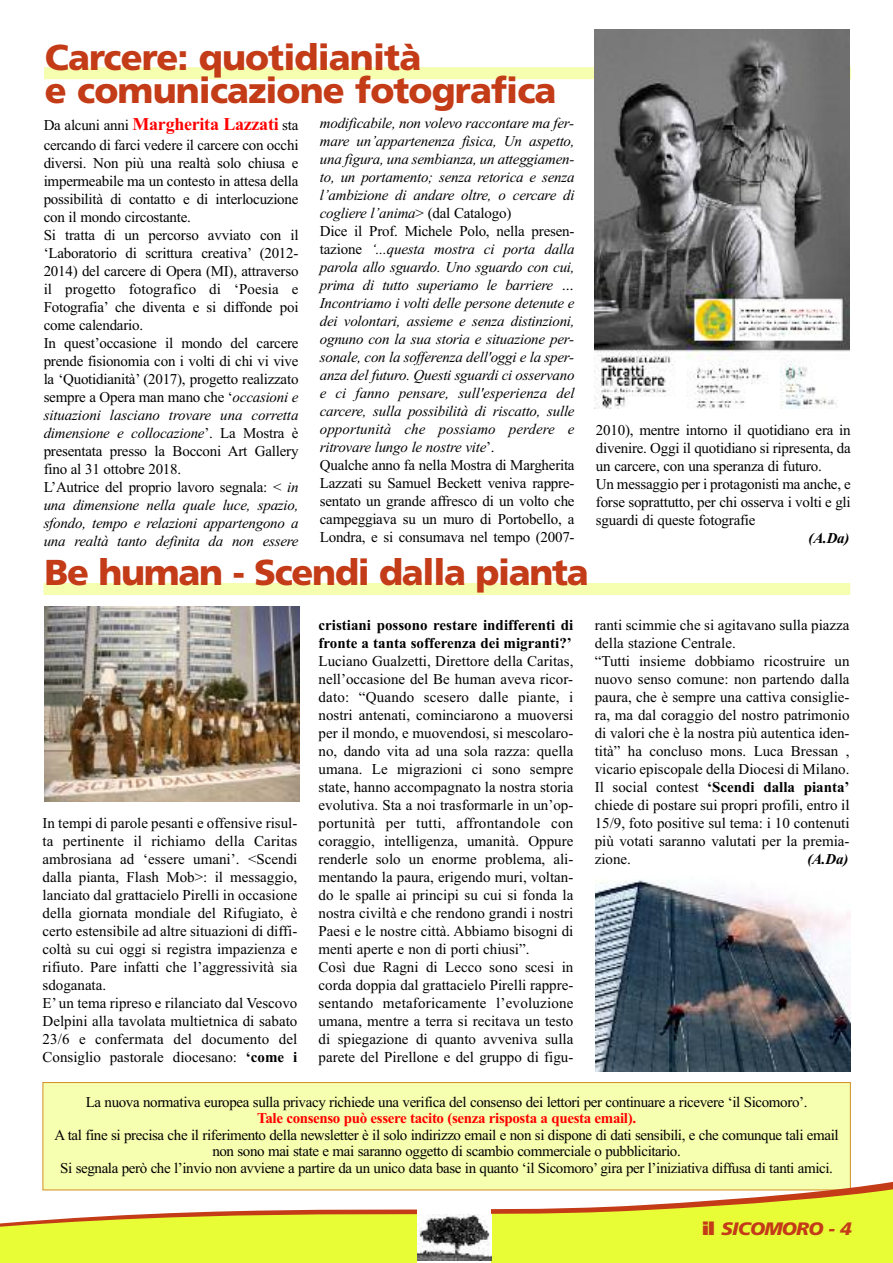
<style>
.page{position:relative;width:893px;height:1263px;background:#fff}
.page>*{position:absolute;margin:0;border:0;box-sizing:border-box;transform-origin:0 0}
.t1{font:900 36px/33px "Frutiger";letter-spacing:-.025em;color:#c33b17}
.t2{font:700 18px "Times New Roman";letter-spacing:-.015em;color:#f00}
.t3{font:italic 900 18px "Frutiger";letter-spacing:-.035em;color:#c33b17;scale:1.07 1}
.t4{font:15px/18px "Times New Roman";color:#000}
.t5{font:italic 15px/18px "Times New Roman";letter-spacing:-.015em;color:#000}
.t6{font:15px/16.5px "Times New Roman";letter-spacing:-.025em;color:#000;text-align:center}
.t7{font:700 15px/18px "Times New Roman";color:#000}
.t8{font:700 15px "Times New Roman";letter-spacing:-.025em;color:#f00}
.t9{font:italic 700 15px "Times New Roman";color:#000}
.s1{font-weight:400;font-size:15px;color:#000}
.s2{font-style:italic}
.s3{font-style:normal}
.s4{font-weight:700}
</style>
<div class="page">
<div style="left:44px;top:67px;width:807px;height:12px;background:#f6feaf"></div>
<div style="left:44px;top:583px;width:806px;height:12px;background:#f6feaf"></div>
<div style="left:43px;top:1083px;width:807px;height:106px;background:#f6feaf"></div>
<div style="left:43px;top:1082px;width:808px;height:108px;border:1px solid #d38f21"></div>
<img style="left:594px;top:29px;width:256px;height:379px">
<svg style="left:42px;top:1182px;width:851px;height:7px"></svg>
<svg style="left:0;top:1189px;width:893px;height:74px;fill:#e9fd37"></svg>
<div style="left:417px;top:1206px;width:74px;height:57px;background:#fff"></div>
<img style="left:417px;top:1214px;width:74px;height:47px">
<img style="left:44px;top:606px;width:256px;height:195px">
<img style="left:595px;top:879px;width:255px;height:192px">
<h1 class="t1" style="left:45px;top:43px;width:513px">Carcere: quotidianità<br>e comunicazione fotografica</h1>
<p class="t2" style="left:44px;top:113px;width:256px"><span class="s1">Da alcuni anni</span> Margherita Lazzati <span class="s1">sta</span></p>
<p class="t4" style="left:44px;top:135px;width:256px">cercando di farci vedere il carcere con occhi diversi. Non più una realtà solo chiusa e impermeabile ma un contesto in attesa della possibilità di contatto e di interlocuzione con il mondo circostante.<br>Si tratta di un percorso avviato con il ‘Laboratorio di scrittura creativa’ (2012- 2014) del carcere di Opera (MI), attraverso il progetto fotografico di ‘Poesia e Fotografia’ che diventa e si diffonde poi come calendario.<br>In quest’occasione il mondo del carcere prende fisionomia con i volti di chi vi vive la ‘Quotidianità’ (2017), progetto realizzato sempre a Opera man mano che ‘<span class="s2">occasioni e situazioni lasciano trovare una corretta dimensione e collocazione</span>’. La Mostra è presentata presso la Bocconi Art Gallery fino al 31 ottobre 2018.<br>L’Autrice del proprio lavoro segnala: &lt; <span class="s2">in una dimensione nella quale luce, spazio, sfondo, tempo e relazioni appartengono a una realtà tanto definita da non essere</span></p>
<p class="t5" style="left:320px;top:114px;width:256px">modificabile, non volevo raccontare ma fer&shy;mare un’appartenenza fisica, Un aspetto, una figura, una sembianza, un atteggiamen&shy;to, un portamento; senza retorica e senza l’ambizione di andare oltre, o cercare di cogliere l’anima<span class="s3">&gt; (dal Catalogo)<br>Dice il Prof. Michele Polo, nella presen&shy;tazione</span> ‘...questa mostra ci porta dalla parola allo sguardo. Uno sguardo con cui, prima di tutto superiamo le barriere … Incontriamo i volti delle persone detenute e dei volontari, assieme e senza distinzioni, ognuno con la sua storia e situazione per&shy;sonale, con la sofferenza dell'oggi e la sper&shy;anza del futuro. Questi sguardi ci osservano e ci fanno pensare, sull'esperienza del carcere, sulla possibilità di riscatto, sulle opportunità che possiamo perdere e ritrovare lungo le nostre vite<span class="s3">’.<br>Qualche anno fa nella Mostra di Margherita Lazzati su Samuel Beckett veniva rappre&shy;sentato un grande affresco di un volto che campeggiava su un muro di Portobello, a Londra, e si consumava nel tempo (2007-</span></p>
<h1 class="t1" style="left:44px;top:559px;width:546px">Be human - Scendi dalla pianta</h1>
<p class="t4" style="left:596px;top:421px;width:256px">2010), mentre intorno il quotidiano era in divenire. Oggi il quotidiano si ripresenta, da un carcere, con una speranza di futuro.<br>Un messaggio per i protagonisti ma anche, e forse soprattutto, per chi osserva i volti e gli sguardi di queste fotografie</p>
<p class="t9" style="left:809px;top:529px;width:42px">(A.Da)</p>
<p class="t4" style="left:42px;top:814px;width:256px">In tempi di parole pesanti e offensive risul&shy;ta pertinente il richiamo della Caritas ambrosiana ad ‘essere umani’. &lt;Scendi dalla pianta, Flash Mob&gt;: il messaggio, lanciato dal grattacielo Pirelli in occasione della giornata mondiale del Rifugiato, è certo estensibile ad altre situazioni di diffi&shy;coltà su cui oggi si registra impazienza e rifiuto. Pare infatti che l’aggressività sia sdoganata.<br>E’ un tema ripreso e rilanciato dal Vescovo Delpini alla tavolata multietnica di sabato 23/6 e confermata del documento del Consiglio pastorale diocesano: <span class="s4">‘come i</span></p>
<p class="t7" style="left:319px;top:616px;width:256px">cristiani possono restare indifferenti di fronte a tanta sofferenza dei migranti?’</p>
<p class="t4" style="left:319px;top:652px;width:256px">Luciano Gualzetti, Direttore della Caritas, nell’occasione del Be human aveva ricor&shy;dato: “Quando scesero dalle piante, i nostri antenati, cominciarono a muoversi per il mondo, e muovendosi, si mescolaro&shy;no, dando vita ad una sola razza: quella umana. Le migrazioni ci sono sempre state, hanno accompagnato la nostra storia evolutiva. Sta a noi trasformarle in un’op&shy;portunità per tutti, affrontandole con coraggio, intelligenza, umanità. Oppure renderle solo un enorme problema, ali&shy;mentando la paura, erigendo muri, voltan&shy;do le spalle ai principi su cui si fonda la nostra civiltà e che rendono grandi i nostri Paesi e le nostre città. Abbiamo bisogni di menti aperte e non di porti chiusi”.<br>Così due Ragni di Lecco sono scesi in corda doppia dal grattacielo Pirelli rappre&shy;sentando metaforicamente l’evoluzione umana, mentre a terra si recitava un testo di spiegazione di quanto avveniva sulla parete del Pirellone e del gruppo di figu-</p>
<p class="t4" style="left:595px;top:616px;width:256px">ranti scimmie che si agitavano sulla piazza della stazione Centrale.<br>“Tutti insieme dobbiamo ricostruire un nuovo senso comune: non partendo dalla paura, che è sempre una cattiva consiglie&shy;ra, ma dal coraggio del nostro patrimonio di valori che è la nostra più autentica iden&shy;tità” ha concluso mons. Luca Bressan , vicario episcopale della Diocesi di Milano.<br>Il social contest <span class="s4">‘Scendi dalla pianta’ </span>chiede di postare sui propri profili, entro il 15/9, foto positive sul tema: i 10 contenuti più votati saranno valutati per la premia&shy;zione.</p>
<p class="t9" style="left:807px;top:850px;width:42px">(A.Da)</p>
<p class="t6" style="left:86px;top:1093px;width:723px">La nuova normativa europea sulla privacy richiede una verifica del consenso dei lettori per continuare a ricevere ‘il Sicomoro’.</p>
<p class="t8" style="left:257px;top:1109px;width:380px">Tale consenso può essere tacito (senza risposta a questa email).</p>
<p class="t6" style="left:54px;top:1126px;width:786px">A tal fine si precisa che il riferimento della newsletter è il solo indirizzo email e non si dispone di dati sensibili, e che comunque tali email non sono mai state e mai saranno oggetto di scambio commerciale o pubblicitario.<br>Si segnala però che l’invio non avviene a partire da un unico data base in quanto ‘il Sicomoro’ gira per l’iniziativa diffusa di tanti amici.</p>
<p class="t3" style="left:702px;top:1221px;width:141px"><span class="s3">il</span> SICOMORO - 4</p>
</div>
